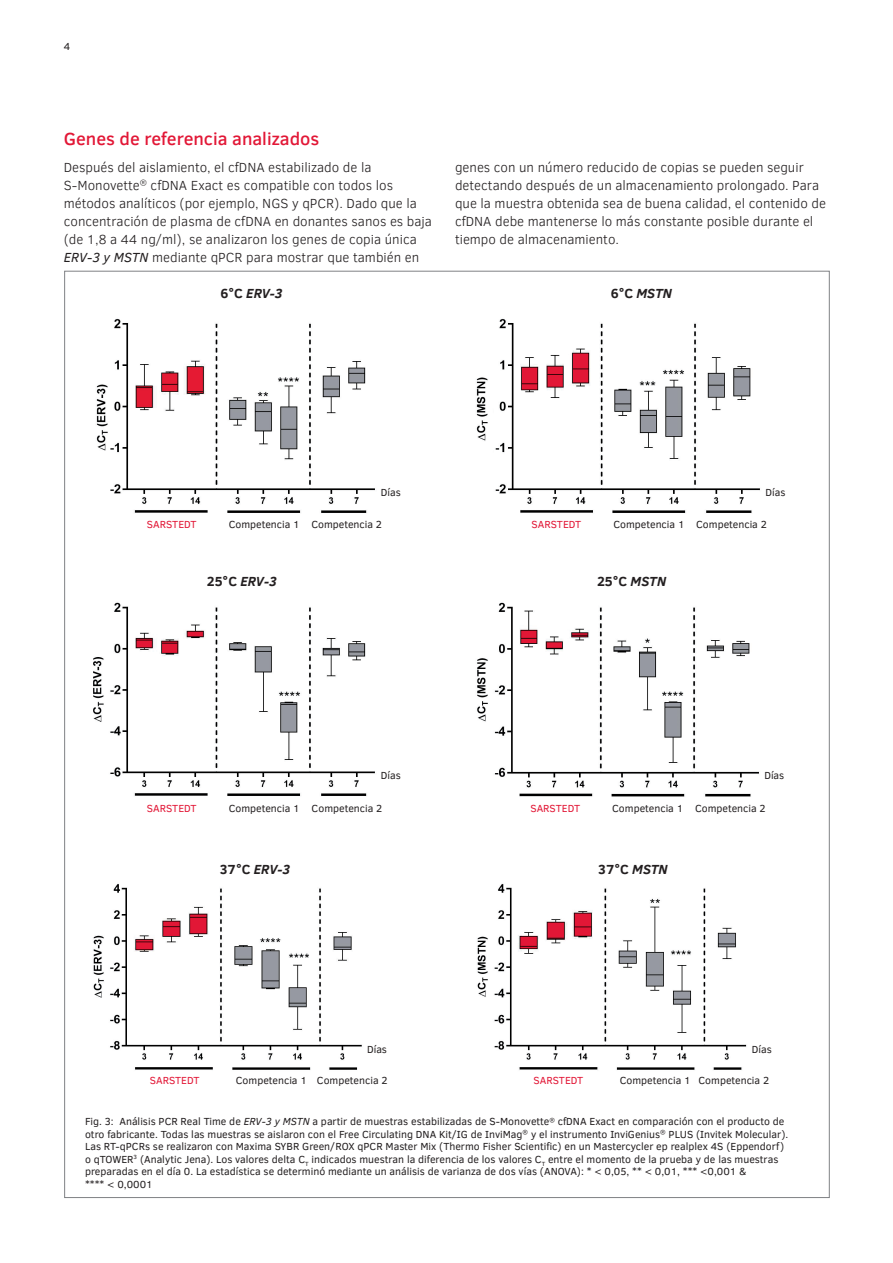
<style>
.page{position:relative;width:893px;height:1263px;background:#fff}
.page>*{position:absolute;margin:0;border:0;box-sizing:border-box;transform-origin:0 0}
.t1{font:500 18px "Clear Sans";color:#e21736}
.t2{font:300 13.5px/18px "Clear Sans";color:#231f20}
.t3{font:italic 700 13.5px "Clear Sans";color:#231f20}
.t4{font:700 13.5px "Clear Sans";color:#231f20}
.t5{font:10.5px/12.6px "Clear Sans";color:#231f20}
.t6{font:10.5px "Clear Sans";color:#e21736}
.s1{font-weight:400;font-style:italic}
.s2{font-style:normal}
.s3{font-style:italic}
</style>
<div class="page">
<img style="left:477px;top:883px;width:270px;height:187px">
<img style="left:93px;top:883px;width:269px;height:187px">
<img style="left:477px;top:602px;width:282px;height:195px">
<img style="left:495px;top:318px;width:265px;height:195px">
<img style="left:110px;top:318px;width:265px;height:195px">
<img style="left:93px;top:602px;width:282px;height:194px">
<img style="left:96px;top:384px;width:12px;height:67px">
<img style="left:476px;top:377px;width:12px;height:64px">
<p class="t5" style="left:64px;top:40px;width:8px">4</p>
<h1 class="t1" style="left:64px;top:126px;width:257px">Genes de referencia analizados</h1>
<p class="t2" style="left:64px;top:158px;width:370px">Después del aislamiento, el cfDNA estabilizado de la S-Monovette<sup>®</sup> cfDNA Exact es compatible con todos los métodos analíticos (por ejemplo, NGS y qPCR). Dado que la concentración de plasma de cfDNA en donantes sanos es baja (de 1,8 a 44 ng/ml), se analizaron los genes de copia única <span class="s1">ERV-3 y MSTN</span> mediante qPCR para mostrar que también en</p>
<p class="t2" style="left:455px;top:158px;width:373px">genes con un número reducido de copias se pueden seguir detectando después de un almacenamiento prolongado. Para que la muestra obtenida sea de buena calidad, el contenido de cfDNA debe mantenerse lo más constante posible durante el tiempo de almacenamiento.</p>
<p class="t3" style="left:221px;top:283px;width:64px"><span class="s2">6°C</span> ERV-3</p>
<p class="t3" style="left:611px;top:283px;width:63px"><span class="s2">6°C</span> MSTN</p>
<p class="t6" style="left:147px;top:518px;width:51px">SARSTEDT</p>
<p class="t5" style="left:381px;top:485px;width:21px">Días</p>
<p class="t5" style="left:766px;top:485px;width:21px">Días</p>
<p class="t5" style="left:229px;top:518px;width:73px">Competencia 1</p>
<p class="t5" style="left:696px;top:518px;width:72px">Competencia 2</p>
<p class="t5" style="left:311px;top:518px;width:72px">Competencia 2</p>
<p class="t6" style="left:532px;top:518px;width:51px">SARSTEDT</p>
<p class="t5" style="left:613px;top:518px;width:73px">Competencia 1</p>
<p class="t3" style="left:207px;top:571px;width:72px"><span class="s2">25°C</span> ERV-3</p>
<p class="t4" style="left:597px;top:571px;width:71px">25°C <span class="s3">MSTN</span></p>
<p class="t6" style="left:147px;top:801px;width:51px">SARSTEDT</p>
<p class="t5" style="left:229px;top:802px;width:73px">Competencia 1</p>
<p class="t5" style="left:381px;top:769px;width:21px">Días</p>
<p class="t5" style="left:764px;top:769px;width:21px">Días</p>
<p class="t5" style="left:312px;top:802px;width:72px">Competencia 2</p>
<p class="t6" style="left:530px;top:801px;width:51px">SARSTEDT</p>
<p class="t5" style="left:612px;top:802px;width:73px">Competencia 1</p>
<p class="t5" style="left:695px;top:802px;width:72px">Competencia 2</p>
<p class="t3" style="left:220px;top:859px;width:72px"><span class="s2">37°C</span> ERV-3</p>
<p class="t4" style="left:598px;top:859px;width:71px">37°C <span class="s3">MSTN</span></p>
<p class="t5" style="left:367px;top:1042px;width:21px">Días</p>
<p class="t5" style="left:752px;top:1042px;width:21px">Días</p>
<p class="t5" style="left:236px;top:1074px;width:73px">Competencia 1</p>
<p class="t5" style="left:620px;top:1074px;width:73px">Competencia 1</p>
<p class="t5" style="left:317px;top:1074px;width:72px">Competencia 2</p>
<p class="t5" style="left:698px;top:1074px;width:72px">Competencia 2</p>
<p class="t6" style="left:150px;top:1074px;width:51px">SARSTEDT</p>
<p class="t6" style="left:534px;top:1074px;width:51px">SARSTEDT</p>
<p class="t5" style="left:85px;top:1115px;width:705px">Fig. 3: Análisis PCR Real Time de <span class="s3">ERV-3 y MSTN</span> a partir de muestras estabilizadas de S-Monovette<sup>®</sup> cfDNA Exact en comparación con el producto de otro fabricante. Todas las muestras se aislaron con el Free Circulating DNA Kit/IG de InviMag<sup>®</sup> y el instrumento InviGenius<sup>®</sup> PLUS (Invitek Molecular).<br>Las RT-qPCRs se realizaron con Maxima SYBR Green/ROX qPCR Master Mix (Thermo Fisher Scientific) en un Mastercycler ep realplex 4S (Eppendorf) o qTOWER<sup>3</sup> (Analytic Jena). Los valores delta C<sub>T</sub> indicados muestran la diferencia de los valores C<sub>T</sub> entre el momento de la prueba y de las muestras preparadas en el día 0. La estadística se determinó mediante un análisis de varianza de dos vías (ANOVA): * &lt; 0,05, ** &lt; 0,01, *** &lt;0,001 &amp;<br>**** &lt; 0,0001</p>
</div>
